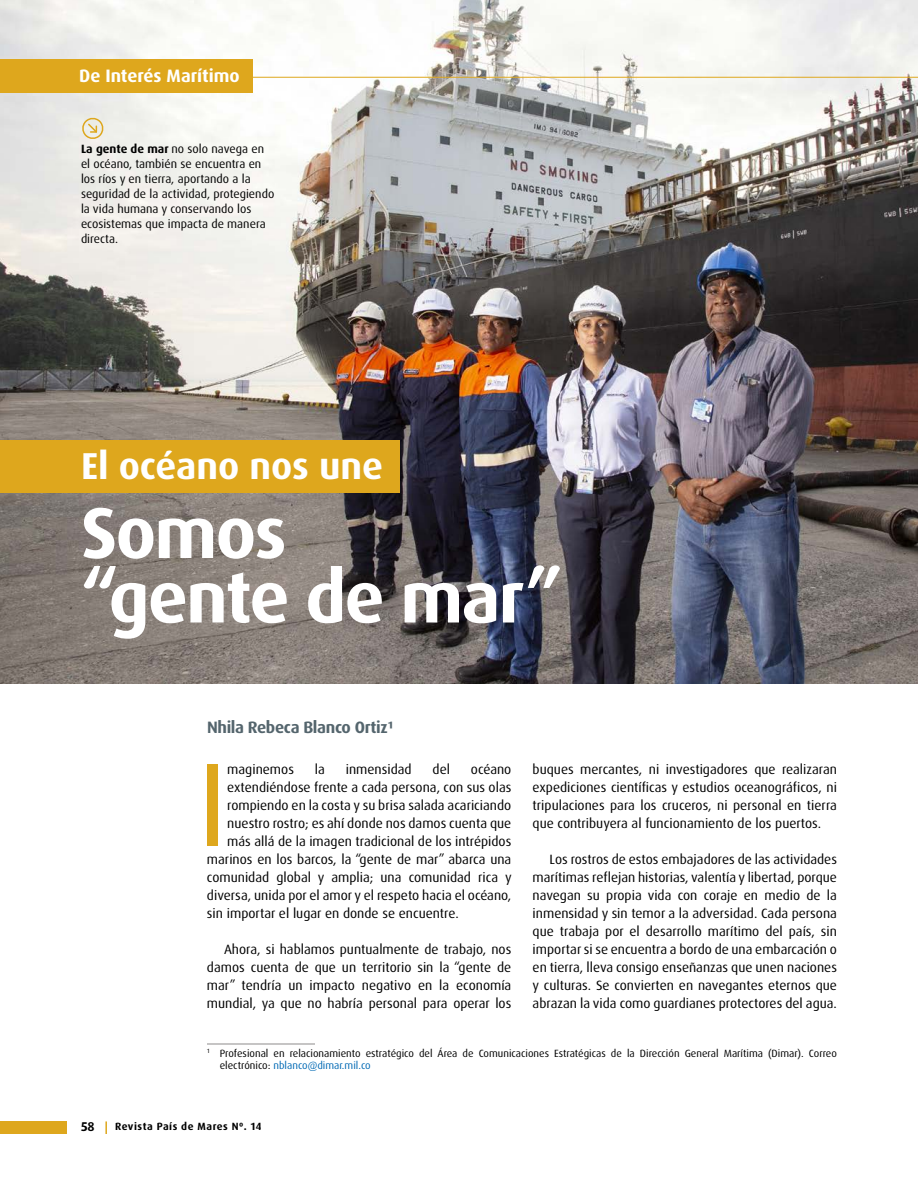
<style>
.page{position:relative;width:918px;height:1188px;background:#fff}
.page>*{position:absolute;margin:0;border:0;box-sizing:border-box;transform-origin:0 0}
.t1{font:118.2px "Dax Pro";color:#dea71d}
.t2{font:700 72px/64.5px "Dax Pro";letter-spacing:-.025em;color:#fff}
.t3{font:700 37.5px "Dax Pro";color:#fff}
.t4{font:700 18px "Dax Pro";color:#fff}
.t5{font:700 16.5px "Dax Pro";letter-spacing:-.02em;color:#54656d}
.t6{font:13.5px/18px "Dax Pro";color:#000;text-align:justify}
.t7{font:700 12.75px "Dax Pro";color:#000}
.t8{font:12px/15px "Dax Pro";color:#000}
.t9{font:10.5px/12.6px "Dax Pro";color:#000}
.t10{font:700 10.5px "Dax Pro";letter-spacing:.05em;color:#000}
.s1{font-weight:700}
.s2{color:#0069b4}
</style>
<div class="page">
<svg style="left:105px;top:1121px;width:2px;height:13px"></svg>
<img style="left:0;top:0;width:918px;height:684px">
<div style="left:0;top:1121px;width:66px;height:13px;background:#dea71d"></div>
<div style="left:0;top:60px;width:253px;height:33px;background:#dea71d"></div>
<div style="left:0;top:440px;width:400px;height:53px;background:#dea71d"></div>
<hr style="left:207px;top:1043px;width:108px;height:2px;background:#b3b2b2">
<svg style="left:80px;top:118px;width:26px;height:23px"></svg>
<hr style="left:247px;top:77px;width:671px;height:1px;background:#dea71d">
<h3 class="t4" style="left:79px;top:64px;width:162px">De Interés Marítimo</h3>
<p class="t8" style="left:81px;top:142px;width:195px"><span class="s1">La gente de mar</span> no solo navega en el océano, también se encuentra en los ríos y en tierra, aportando a la seguridad de la actividad, protegiendo la vida humana y conservando los ecosistemas que impacta de manera directa.</p>
<h3 class="t3" style="left:81px;top:442px;width:304px">El océano nos une</h3>
<h2 class="t2" style="left:81px;top:501px;width:483px">Somos<br>“gente de mar”</h2>
<p class="t5" style="left:207px;top:717px;width:188px">Nhila Rebeca Blanco Ortiz1</p>
<h1 class="t1" style="left:198px;top:729px;width:31px">I</h1>
<p class="t6" style="left:227px;top:760px;width:68px">maginemos</p>
<p class="t6" style="left:315px;top:760px;width:12px">la</p>
<p class="t6" style="left:346px;top:760px;width:67px">inmensidad</p>
<p class="t6" style="left:433px;top:760px;width:19px">del</p>
<p class="t6" style="left:471px;top:760px;width:42px">océano</p>
<p class="t6" style="left:227px;top:778px;width:286px">extendiéndose frente a cada persona, con sus olas</p>
<p class="t6" style="left:227px;top:796px;width:286px">rompiendo en la costa y su brisa salada acariciando</p>
<p class="t6" style="left:227px;top:814px;width:286px">nuestro rostro; es ahí donde nos damos cuenta que</p>
<p class="t6" style="left:227px;top:832px;width:286px">más allá de la imagen tradicional de los intrépidos</p>
<p class="t6" style="left:207px;top:850px;width:306px">marinos en los barcos, la “gente de mar” abarca una</p>
<p class="t6" style="left:207px;top:868px;width:306px">comunidad global y amplia; una comunidad rica y</p>
<p class="t6" style="left:207px;top:886px;width:306px">diversa, unida por el amor y el respeto hacia el océano,</p>
<p class="t6" style="left:207px;top:904px;width:253px">sin importar el lugar en donde se encuentre.</p>
<p class="t6" style="left:207px;top:940px;width:306px;text-indent:17px">Ahora, si hablamos puntualmente de trabajo, nos damos cuenta de que un territorio sin la “gente de mar” tendría un impacto negativo en la economía mundial, ya que no habría personal para operar los</p>
<p class="t6" style="left:533px;top:760px;width:306px">buques mercantes, ni investigadores que realizaran expediciones científicas y estudios oceanográficos, ni tripulaciones para los cruceros, ni personal en tierra que contribuyera al funcionamiento de los puertos.</p>
<p class="t6" style="left:533px;top:850px;width:306px;text-indent:17px">Los rostros de estos embajadores de las actividades marítimas reflejan historias, valentía y libertad, porque navegan su propia vida con coraje en medio de la inmensidad y sin temor a la adversidad. Cada persona que trabaja por el desarrollo marítimo del país, sin importar si se encuentra a bordo de una embarcación o en tierra, lleva consigo enseñanzas que unen naciones y culturas. Se convierten en navegantes eternos que abrazan la vida como guardianes protectores del agua.</p>
<p class="t9" style="left:220px;top:1047px;width:619px;text-indent:-13px"><sup>1</sup> Profesional en relacionamiento estratégico del Área de Comunicaciones Estratégicas de la Dirección General Marítima (Dimar). Correo electrónico: <span class="s2">nblanco@dimar.mil.co</span></p>
<p class="t7" style="left:81px;top:1118px;width:15px">58</p>
<p class="t10" style="left:115px;top:1120px;width:148px">Revista País de Mares Nº. 14</p>
</div>
